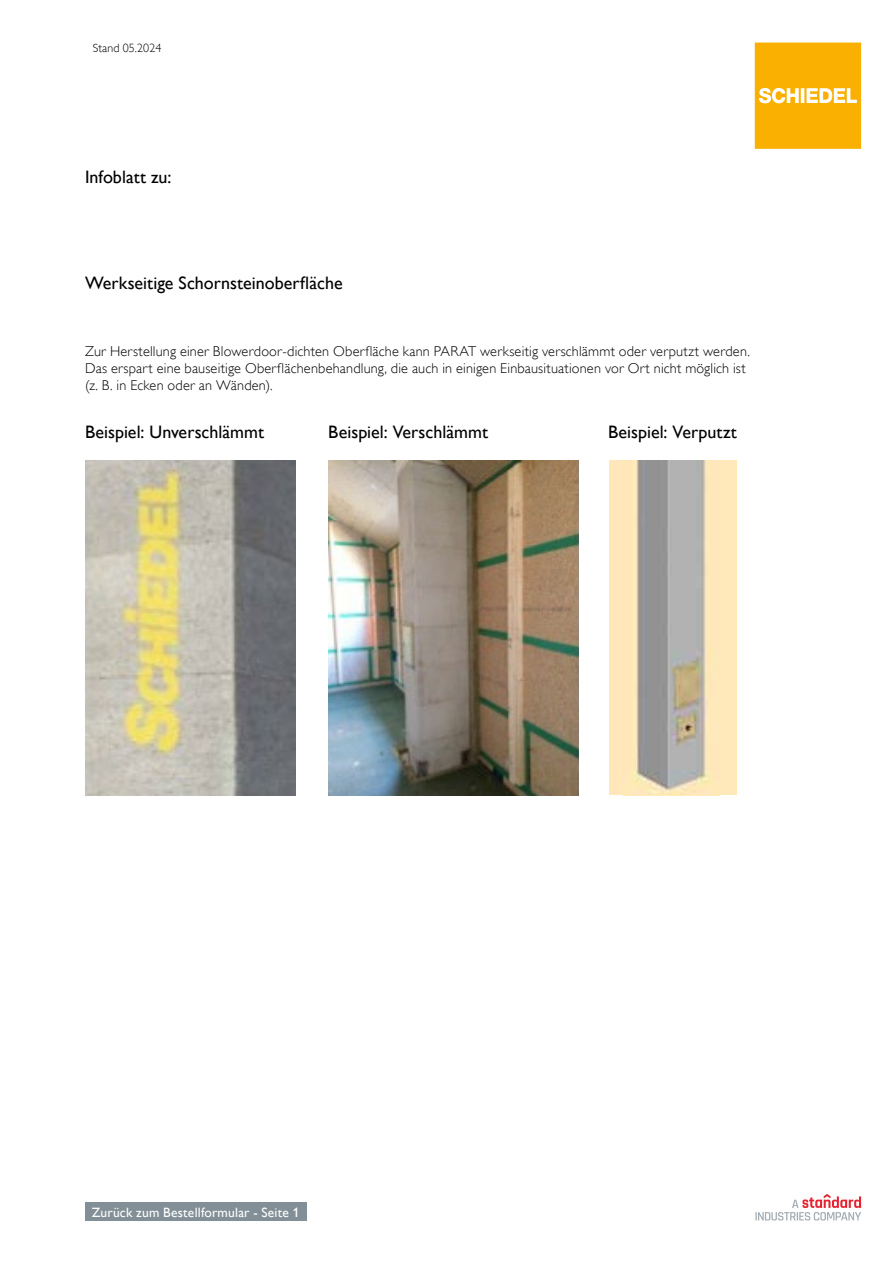
<style>
.page{position:relative;width:893px;height:1263px;background:#fff}
.page>*{position:absolute;margin:0;border:0;box-sizing:border-box;transform-origin:0 0}
.t1{font:18px "Gill Alt One";letter-spacing:.005em;color:#000}
.t2{font:14.25px/17.1px "Gill Alt One MT Light";letter-spacing:.015em;color:#000}
.t3{font:13.5px "Gill Alt One";letter-spacing:.015em;color:#fff}
.t4{font:12px "Gill Alt One MT Light";letter-spacing:.01em;color:#000}
</style>
<div class="page">
<svg style="left:755px;top:43px;width:106px;height:106px"></svg>
<svg style="left:755px;top:1194px;width:106px;height:26px"></svg>
<img style="left:328px;top:460px;width:250px;height:335px">
<div style="left:85px;top:1202px;width:221px;height:18px;background:#828f96"></div>
<div style="left:609px;top:460px;width:127px;height:335px;background:#ffe7ba"></div>
<img style="left:634px;top:460px;width:77px;height:334px">
<img style="left:85px;top:460px;width:210px;height:335px">
<p class="t4" style="left:93px;top:41px;width:70px">Stand 05.2024</p>
<p class="t1" style="left:85px;top:166px;width:88px">Infoblatt zu:</p>
<p class="t1" style="left:85px;top:272px;width:259px">Werkseitige Schornsteinoberfläche</p>
<p class="t2" style="left:85px;top:342px;width:666px">Zur Herstellung einer Blowerdoor-dichten Oberfläche kann PARAT werkseitig verschlämmt oder verputzt werden.<br>Das erspart eine bauseitige Oberflächenbehandlung, die auch in einigen Einbausituationen vor Ort nicht möglich ist (z. B. in Ecken oder an Wänden).</p>
<p class="t1" style="left:85px;top:421px;width:181px">Beispiel: Unverschlämmt</p>
<p class="t1" style="left:328px;top:421px;width:161px">Beispiel: Verschlämmt</p>
<p class="t1" style="left:608px;top:421px;width:130px">Beispiel: Verputzt</p>
<p class="t3" style="left:92px;top:1204px;width:209px">Zurück zum Bestellformular - Seite 1</p>
</div>
